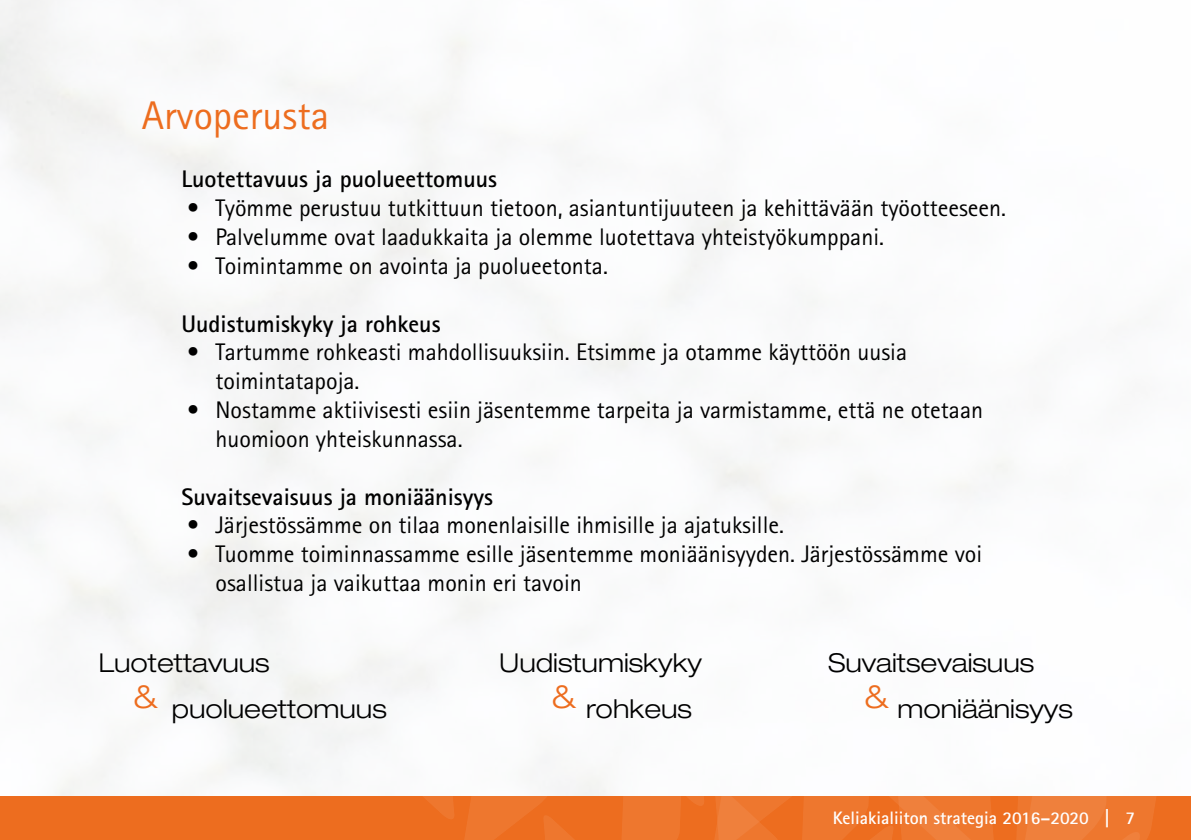
<style>
.page{position:relative;width:1191px;height:840px;background:#fff}
.page>*{position:absolute;margin:0;border:0;box-sizing:border-box;transform-origin:0 0}
.t1{font:40px "Rotis Sans Serif Std";color:#ed6d1f}
.t2{font:300 expanded 32px "Helvetica Neue LT Std";color:#ed6d1f}
.t3{font:300 expanded 26px/46px "Helvetica Neue LT Std";color:#000}
.t4{font:24px/28.8px "Rotis Sans Serif Std";color:#000}
.t5{font:700 24px "Rotis Sans Serif Std";color:#000}
.t6{font:700 18px "Rotis Sans Serif Std";color:#fff}
</style>
<div class="page">
<div style="left:0;top:795px;width:1191px;height:44px;background:#ed6d1f"></div>
<svg style="left:356px;top:795px;width:829px;height:44px"></svg>
<h1 class="t1" style="left:142px;top:92px;width:189px">Arvoperusta</h1>
<p class="t5" style="left:181px;top:164px;width:317px">Luotettavuus ja puolueettomuus</p>
<p class="t4" style="left:187px;top:194px;width:820px">• Työmme perustuu tutkittuun tietoon, asiantuntijuuteen ja kehittävään työotteeseen.</p>
<p class="t4" style="left:187px;top:222px;width:698px">• Palvelumme ovat laadukkaita ja olemme luotettava yhteistyökumppani.</p>
<p class="t4" style="left:187px;top:251px;width:422px">• Toimintamme on avointa ja puolueetonta.</p>
<p class="t5" style="left:181px;top:308px;width:261px">Uudistumiskyky ja rohkeus</p>
<p class="t4" style="left:215px;top:338px;width:693px;text-indent:-28px">• Tartumme rohkeasti mahdollisuuksiin. Etsimme ja otamme käyttöön uusia toimintatapoja.</p>
<p class="t4" style="left:215px;top:395px;width:769px;text-indent:-28px">• Nostamme aktiivisesti esiin jäsentemme tarpeita ja varmistamme, että ne otetaan huomioon yhteiskunnassa.</p>
<p class="t5" style="left:181px;top:481px;width:313px">Suvaitsevaisuus ja moniäänisyys</p>
<p class="t4" style="left:187px;top:510px;width:598px">• Järjestössämme on tilaa monenlaisille ihmisille ja ajatuksille.</p>
<p class="t4" style="left:215px;top:539px;width:768px;text-indent:-28px">• Tuomme toiminnassamme esille jäsentemme moniäänisyyden. Järjestössämme voi osallistua ja vaikuttaa monin eri tavoin</p>
<p class="t3" style="left:132px;top:639px;width:256px;text-indent:-34px">Luotettavuus<br><sup>&amp;</sup> puolueettomuus</p>
<p class="t3" style="left:863px;top:639px;width:211px;text-indent:-36px">Suvaitsevaisuus<br><sup>&amp;</sup> moniäänisyys</p>
<p class="t3" style="left:586px;top:639px;width:117px;text-indent:-87px">Uudistumiskyky rohkeus</p>
<h2 class="t2" style="left:551px;top:677px;width:26px">&amp;</h2>
<p class="t6" style="left:833px;top:806px;width:304px">Keliakialiiton strategia 2016–2020 | 7</p>
</div>
